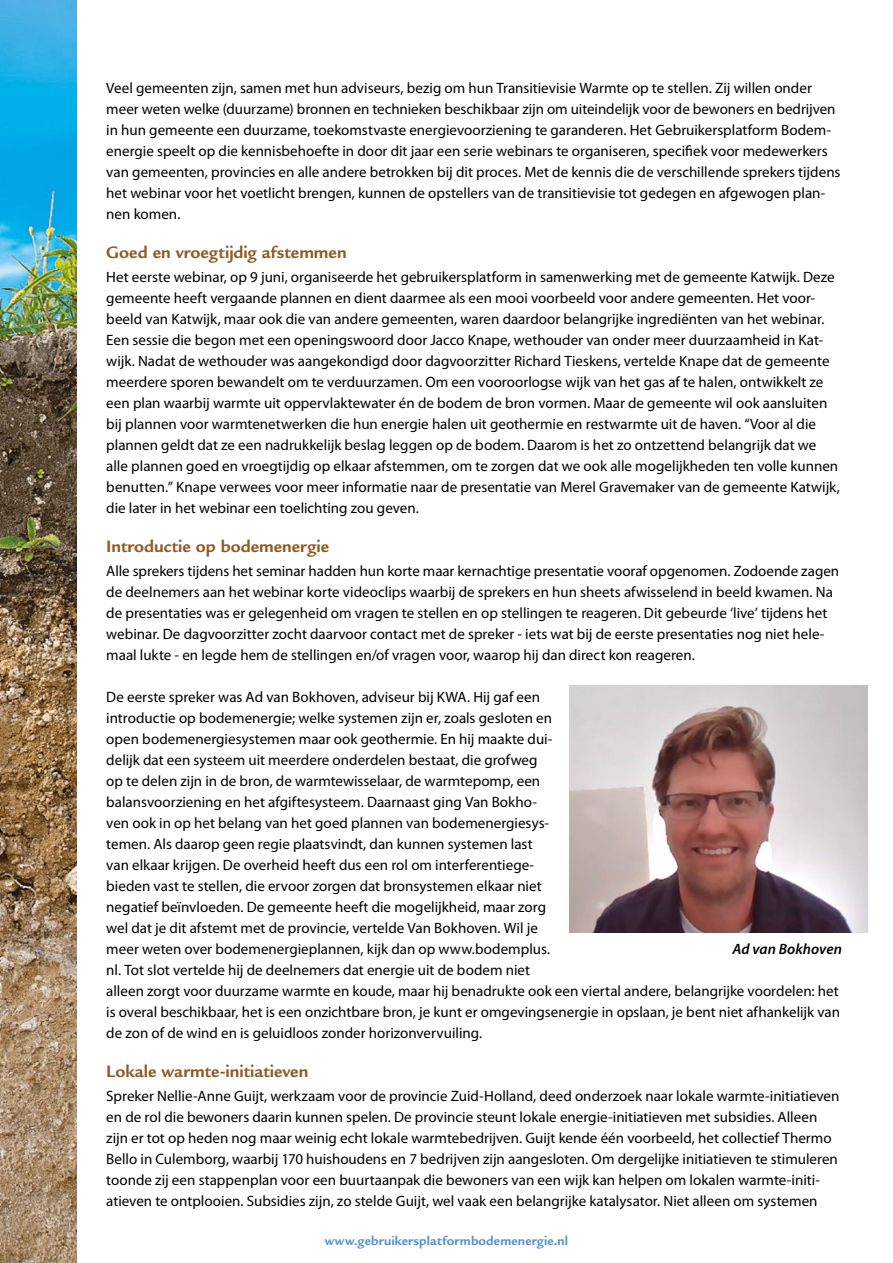
<style>
.page{position:relative;width:893px;height:1263px;background:#fff}
.page>*{position:absolute;margin:0;border:0;box-sizing:border-box;transform-origin:0 0}
.t1{font:700 18px "Legacy Sans Std";color:#905b27}
.t2{font:15px/21px "Myriad Pro";color:#000}
.t3{font:italic 600 15px "Myriad Pro";letter-spacing:.005em;color:#000}
.t4{font:700 13.5px "Legacy Sans Std";letter-spacing:.01em;color:#5392cd}
</style>
<div class="page">
<img style="left:0;top:0;width:77px;height:1263px">
<img style="left:570px;top:686px;width:297px;height:246px">
<p class="t2" style="left:106px;top:78px;width:736px">Veel gemeenten zijn, samen met hun adviseurs, bezig om hun Transitievisie Warmte op te stellen. Zij willen onder meer weten welke (duurzame) bronnen en technieken beschikbaar zijn om uiteindelijk voor de bewoners en bedrijven in hun gemeente een duurzame, toekomstvaste energievoorziening te garanderen. Het Gebruikersplatform Bodem&shy;energie speelt op die kennisbehoefte in door dit jaar een serie webinars te organiseren, specifiek voor medewerkers van gemeenten, provincies en alle andere betrokken bij dit proces. Met de kennis die de verschillende sprekers tijdens het webinar voor het voetlicht brengen, kunnen de opstellers van de transitievisie tot gedegen en afgewogen plan&shy;nen komen.</p>
<p class="t1" style="left:106px;top:242px;width:242px">Goed en vroegtijdig afstemmen</p>
<p class="t2" style="left:106px;top:267px;width:735px">Het eerste webinar, op 9 juni, organiseerde het gebruikersplatform in samenwerking met de gemeente Katwijk. Deze gemeente heeft vergaande plannen en dient daarmee als een mooi voorbeeld voor andere gemeenten. Het voor&shy;beeld van Katwijk, maar ook die van andere gemeenten, waren daardoor belangrijke ingrediënten van het webinar.<br>Een sessie die begon met een openingswoord door Jacco Knape, wethouder van onder meer duurzaamheid in Kat&shy;wijk. Nadat de wethouder was aangekondigd door dagvoorzitter Richard Tieskens, vertelde Knape dat de gemeente meerdere sporen bewandelt om te verduurzamen. Om een vooroorlogse wijk van het gas af te halen, ontwikkelt ze een plan waarbij warmte uit oppervlaktewater én de bodem de bron vormen. Maar de gemeente wil ook aansluiten bij plannen voor warmtenetwerken die hun energie halen uit geothermie en restwarmte uit de haven. “Voor al die plannen geldt dat ze een nadrukkelijk beslag leggen op de bodem. Daarom is het zo ontzettend belangrijk dat we alle plannen goed en vroegtijdig op elkaar afstemmen, om te zorgen dat we ook alle mogelijkheden ten volle kunnen benutten.” Knape verwees voor meer informatie naar de presentatie van Merel Gravemaker van de gemeente Katwijk, die later in het webinar een toelichting zou geven.</p>
<p class="t1" style="left:106px;top:536px;width:224px">Introductie op bodemenergie</p>
<p class="t2" style="left:106px;top:561px;width:734px">Alle sprekers tijdens het seminar hadden hun korte maar kernachtige presentatie vooraf opgenomen. Zodoende zagen de deelnemers aan het webinar korte videoclips waarbij de sprekers en hun sheets afwisselend in beeld kwamen. Na de presentaties was er gelegenheid om vragen te stellen en op stellingen te reageren. Dit gebeurde ‘live’ tijdens het webinar. De dagvoorzitter zocht daarvoor contact met de spreker - iets wat bij de eerste presentaties nog niet hele&shy;maal lukte - en legde hem de stellingen en/of vragen voor, waarop hij dan direct kon reageren.</p>
<p class="t2" style="left:106px;top:687px;width:735px">De eerste spreker was Ad van Bokhoven, adviseur bij KWA. Hij gaf een<br>introductie op bodemenergie; welke systemen zijn er, zoals gesloten en<br>open bodemenergiesystemen maar ook geothermie. En hij maakte dui-<br>delijk dat een systeem uit meerdere onderdelen bestaat, die grofweg<br>op te delen zijn in de bron, de warmtewisselaar, de warmtepomp, een<br>balansvoorziening en het afgiftesysteem. Daarnaast ging Van Bokho-<br>ven ook in op het belang van het goed plannen van bodemenergiesys-<br>temen. Als daarop geen regie plaatsvindt, dan kunnen systemen last<br>van elkaar krijgen. De overheid heeft dus een rol om interferentiege-<br>bieden vast te stellen, die ervoor zorgen dat bronsystemen elkaar niet<br>negatief beïnvloeden. De gemeente heeft die mogelijkheid, maar zorg<br>wel dat je dit afstemt met de provincie, vertelde Van Bokhoven. Wil je<br>meer weten over bodemenergieplannen, kijk dan op www.bodemplus.<br>nl. Tot slot vertelde hij de deelnemers dat energie uit de bodem niet<br>alleen zorgt voor duurzame warmte en koude, maar hij benadrukte ook een viertal andere, belangrijke voordelen: het is overal beschikbaar, het is een onzichtbare bron, je kunt er omgevingsenergie in opslaan, je bent niet afhankelijk van de zon of de wind en is geluidloos zonder horizonvervuiling.</p>
<p class="t1" style="left:106px;top:1061px;width:204px">Lokale warmte-initiatieven</p>
<p class="t2" style="left:106px;top:1086px;width:735px">Spreker Nellie-Anne Guijt, werkzaam voor de provincie Zuid-Holland, deed onderzoek naar lokale warmte-initiatieven en de rol die bewoners daarin kunnen spelen. De provincie steunt lokale energie-initiatieven met subsidies. Alleen zijn er tot op heden nog maar weinig echt lokale warmtebedrijven. Guijt kende één voorbeeld, het collectief Thermo Bello in Culemborg, waarbij 170 huishoudens en 7 bedrijven zijn aangesloten. Om dergelijke initiatieven te stimuleren toonde zij een stappenplan voor een buurtaanpak die bewoners van een wijk kan helpen om lokalen warmte-initi&shy;atieven te ontplooien. Subsidies zijn, zo stelde Guijt, wel vaak een belangrijke katalysator. Niet alleen om systemen</p>
<p class="t3" style="left:733px;top:941px;width:111px">Ad van Bokhoven</p>
<p class="t4" style="left:325px;top:1233px;width:245px">www.gebruikersplatformbodemenergie.nl</p>
</div>
